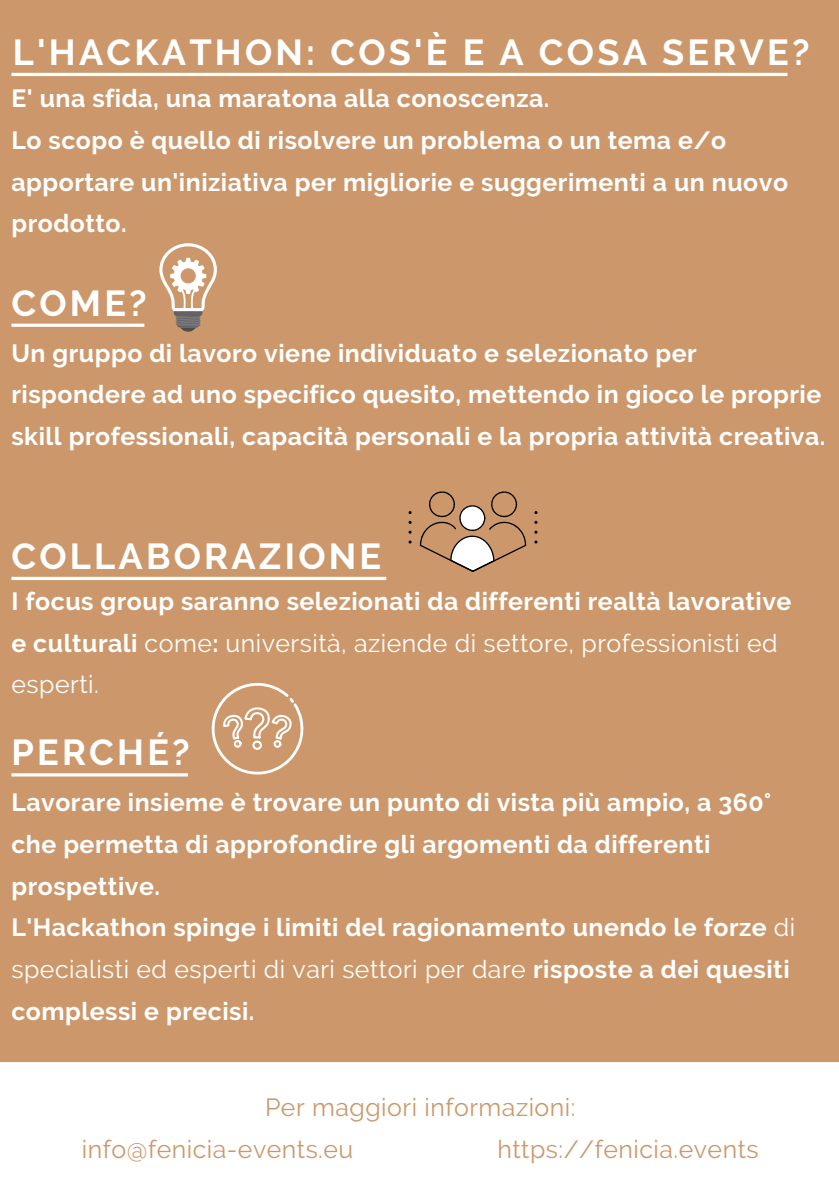
<style>
.page{position:relative;width:839px;height:1191px;background:#fff}
.page>*{position:absolute;margin:0;border:0;box-sizing:border-box;transform-origin:0 0}
.t1{font:700 36px "Raleway";letter-spacing:.09em;color:#fff}
.t2{font:700 24.8px/41.8px "Raleway";letter-spacing:.02em;color:#fff}
.t3{font:24.8px/41.8px "Raleway";letter-spacing:.02em;color:#cc986b}
.s1{font-weight:400}
</style>
<div class="page">
<div style="left:0;top:0;width:838px;height:1191px;background:#cc986b"></div>
<svg style="left:11px;top:324px;width:133px;height:3px"></svg>
<hr style="left:11px;top:73px;width:776px;height:3px;background:#fff">
<svg style="left:11px;top:577px;width:375px;height:3px"></svg>
<svg style="left:11px;top:773px;width:177px;height:4px"></svg>
<div style="left:0;top:1062px;width:838px;height:129px;background:#fff"></div>
<svg style="left:420px;top:491px;width:106px;height:81px"></svg>
<svg style="left:159px;top:243px;width:58px;height:89px"></svg>
<svg style="left:212px;top:683px;width:91px;height:92px"></svg>
<h1 class="t1" style="left:13px;top:31px;width:798px">L'HACKATHON: COS'È E A COSA SERVE?</h1>
<p class="t2" style="left:11px;top:78px;width:778px">E' una sfida, una maratona alla conoscenza.<br>Lo scopo è quello di risolvere un problema o un tema e/o apportare un'iniziativa per migliorie e suggerimenti a un nuovo prodotto.</p>
<h1 class="t1" style="left:11px;top:282px;width:137px">COME?</h1>
<p class="t2" style="left:11px;top:332px;width:815px">Un gruppo di lavoro viene individuato e selezionato per rispondere ad uno specifico quesito, mettendo in gioco le proprie skill professionali, capacità personali e la propria attività creativa.</p>
<h1 class="t1" style="left:11px;top:535px;width:371px">COLLABORAZIONE</h1>
<p class="t2" style="left:11px;top:580px;width:781px">I focus group saranno selezionati da differenti realtà lavorative e culturali <span class="s1">come</span>: <span class="s1">università, aziende di settore, professionisti ed esperti.</span></p>
<h1 class="t1" style="left:11px;top:731px;width:180px">PERCHÉ?</h1>
<p class="t2" style="left:11px;top:782px;width:785px">Lavorare insieme è trovare un punto di vista più ampio, a 360° che permetta di approfondire gli argomenti da differenti prospettive.<br>L'Hackathon spinge i limiti del ragionamento unendo le forze <span class="s1">di specialisti ed esperti di vari settori per dare</span> risposte a dei quesiti complessi e precisi.</p>
<p class="t3" style="left:82px;top:1086px;width:495px;text-indent:183px">Per maggiori informazioni: info@fenicia-events.eu</p>
<p class="t3" style="left:497px;top:1128px;width:263px">https://fenicia.events</p>
</div>
